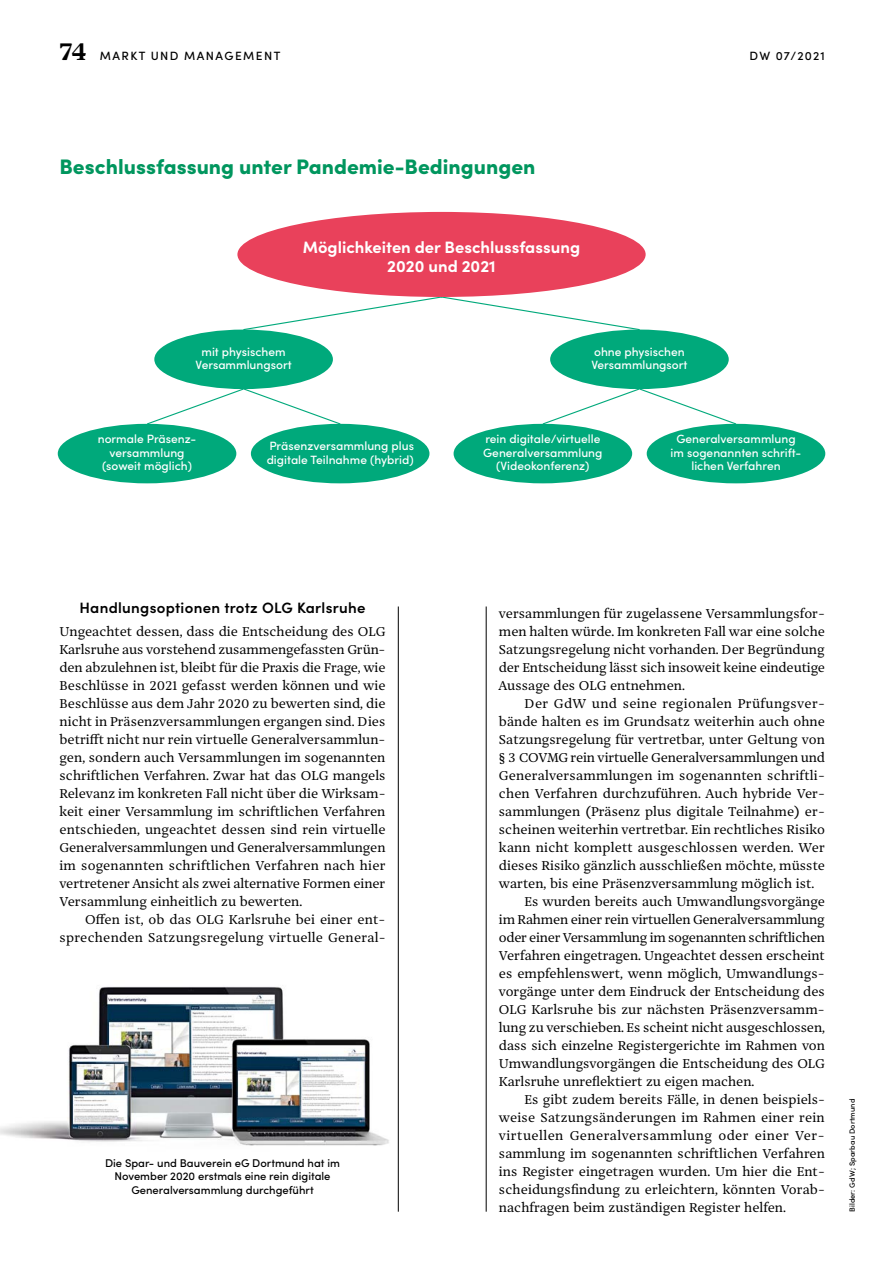
<style>
.page{position:relative;width:893px;height:1263px;background:#fff}
.page>*{position:absolute;margin:0;border:0;box-sizing:border-box;transform-origin:0 0}
.t1{font:700 27px "Prospectus S";color:#000}
.t2{font:900 21px "Sofia Pro";color:#00965e}
.t3{font:700 16.5px/19.8px "Sofia Pro";color:#fff;text-align:center}
.t4{font:600 15px "Sofia Pro";letter-spacing:.02em;color:#000}
.t5{font:14.25px/18px "Prospectus S";color:#000;text-align:justify}
.t6{font:14.25px "Prospectus S";letter-spacing:-.02em;color:#000}
.t7{font:14.25px "Prospectus S";letter-spacing:.03em;color:#000}
.t8{font:14.25px "Prospectus S";letter-spacing:.025em;color:#000}
.t9{font:500 12px/13.5px "Sofia Pro";color:#fff;text-align:center}
.t10{font:500 12px "Sofia Pro";letter-spacing:.12em;color:#000}
.t11{font:500 11.25px/13.5px "Sofia Pro";color:#000;text-align:center}
.t12{font:500 7.5px "Sofia Pro";letter-spacing:.01em;color:#000}
</style>
<div class="page">
<hr style="left:486px;top:606px;width:1px;height:606px;background:#000">
<hr style="left:398px;top:606px;width:1px;height:606px;background:#000">
<div style="left:154px;top:330px;width:179px;height:59px;background:#00a97b;border-radius:50%"></div>
<div style="left:550px;top:330px;width:179px;height:59px;background:#00a97b;border-radius:50%"></div>
<div style="left:58px;top:424px;width:178px;height:59px;background:#00a97b;border-radius:50%"></div>
<div style="left:251px;top:424px;width:178px;height:59px;background:#00a97b;border-radius:50%"></div>
<div style="left:454px;top:424px;width:178px;height:59px;background:#00a97b;border-radius:50%"></div>
<div style="left:647px;top:424px;width:178px;height:59px;background:#00a97b;border-radius:50%"></div>
<svg style="left:242px;top:296px;width:398px;height:35px"></svg>
<svg style="left:146px;top:388px;width:195px;height:37px"></svg>
<svg style="left:542px;top:388px;width:195px;height:37px"></svg>
<div style="left:237px;top:212px;width:409px;height:85px;background:#e9415b;border-radius:50%"></div>
<img style="left:0;top:986px;width:389px;height:160px">
<h1 class="t1" style="left:60px;top:30px;width:29px">74</h1>
<p class="t10" style="left:100px;top:46px;width:182px">MARKT UND MANAGEMENT</p>
<p class="t10" style="left:750px;top:46px;width:77px">DW 07/2021</p>
<h2 class="t2" style="left:60px;top:151px;width:477px">Beschlussfassung unter Pandemie-Bedingungen</h2>
<p class="t3" style="left:303px;top:236px;width:279px">Möglichkeiten der Beschlussfassung<br>2020 und 2021</p>
<p class="t9" style="left:196px;top:344px;width:98px">mit physischem<br>Versammlungsort</p>
<p class="t9" style="left:591px;top:344px;width:98px;text-align:left">ohne physischen<br>Versammlungsort</p>
<p class="t9" style="left:98px;top:432px;width:100px">normale Präsenz&shy;versammlung (soweit möglich)</p>
<p class="t9" style="left:267px;top:438px;width:149px;text-align:left">Präsenzversammlung plus digitale Teilnahme (hybrid)</p>
<p class="t9" style="left:483px;top:432px;width:121px">rein digitale/virtuelle<br>Generalversammlung (Videokonferenz)</p>
<p class="t9" style="left:671px;top:432px;width:132px">Generalversammlung im sogenannten schrift&shy;lichen Verfahren</p>
<p class="t4" style="left:79px;top:596px;width:288px">Handlungsoptionen trotz OLG Karlsruhe</p>
<p class="t5" style="left:60px;top:622px;width:328px">Ungeachtet dessen, dass die Entscheidung des OLG Karlsruhe aus vorstehend zusammengefassten Grün&shy;den abzulehnen ist, bleibt für die Praxis die Frage, wie Beschlüsse in 2021 gefasst werden können und wie Beschlüsse aus dem Jahr 2020 zu bewerten sind, die nicht in Präsenzversammlungen ergangen sind. Dies betrifft nicht nur rein virtuelle Generalversammlun&shy;gen, sondern auch Versammlungen im sogenannten schriftlichen Verfahren. Zwar hat das OLG mangels Relevanz im konkreten Fall nicht über die Wirksam&shy;keit einer Versammlung im schriftlichen Verfahren entschieden, ungeachtet dessen sind rein virtuelle Generalversammlungen und Generalversammlungen im sogenannten schriftlichen Verfahren nach hier vertretener Ansicht als zwei alternative Formen einer Versammlung einheitlich zu bewerten.</p>
<p class="t5" style="left:60px;top:909px;width:328px;text-align:right">Offen ist, ob das OLG Karlsruhe bei einer ent&shy;sprechenden Satzungsregelung virtuelle General-</p>
<p class="t11" style="left:105px;top:1155px;width:236px">Die Spar- und Bauverein eG Dortmund hat im<br>November 2020 erstmals eine rein digitale<br>Generalversammlung durchgeführt</p>
<p class="t5" style="left:499px;top:604px;width:328px">versammlungen für zugelassene Versammlungsfor&shy;men halten würde. Im konkreten Fall war eine solche Satzungsregelung nicht vorhanden. Der Begründung der Entscheidung lässt sich insoweit keine eindeutige Aussage des OLG entnehmen.</p>
<p class="t8" style="left:524px;top:692px;width:302px">Der GdW und seine regionalen Prüfungsver-</p>
<p class="t5" style="left:499px;top:711px;width:328px">bände halten es im Grundsatz weiterhin auch ohne</p>
<p class="t5" style="left:499px;top:729px;width:328px">Satzungsregelung für vertretbar, unter Geltung von</p>
<p class="t5" style="left:499px;top:747px;width:328px">§ 3 COVMG rein virtuelle Generalversammlungen und</p>
<p class="t5" style="left:499px;top:765px;width:327px">Generalversammlungen im sogenannten schriftli-</p>
<p class="t5" style="left:499px;top:783px;width:328px">chen Verfahren durchzuführen. Auch hybride Ver-</p>
<p class="t5" style="left:499px;top:801px;width:327px">sammlungen (Präsenz plus digitale Teilnahme) er-</p>
<p class="t5" style="left:499px;top:819px;width:327px">scheinen weiterhin vertretbar. Ein rechtliches Risiko</p>
<p class="t5" style="left:499px;top:837px;width:328px">kann nicht komplett ausgeschlossen werden. Wer</p>
<p class="t5" style="left:499px;top:855px;width:327px">dieses Risiko gänzlich ausschließen möchte, müsste</p>
<p class="t5" style="left:499px;top:873px;width:317px">warten, bis eine Präsenzversammlung möglich ist.</p>
<p class="t5" style="left:524px;top:891px;width:302px">Es wurden bereits auch Umwandlungsvorgänge</p>
<p class="t5" style="left:499px;top:909px;width:327px">im Rahmen einer rein virtuellen Generalversammlung</p>
<p class="t6" style="left:499px;top:926px;width:328px">oder einer Versammlung im sogenannten schriftlichen</p>
<p class="t5" style="left:499px;top:945px;width:327px">Verfahren eingetragen. Ungeachtet dessen erscheint</p>
<p class="t5" style="left:499px;top:963px;width:327px">es empfehlenswert, wenn möglich, Umwandlungs-</p>
<p class="t5" style="left:499px;top:981px;width:327px">vorgänge unter dem Eindruck der Entscheidung des</p>
<p class="t5" style="left:499px;top:999px;width:327px">OLG Karlsruhe bis zur nächsten Präsenzversamm-</p>
<p class="t5" style="left:499px;top:1017px;width:328px">lung zu verschieben. Es scheint nicht ausgeschlossen,</p>
<p class="t5" style="left:499px;top:1035px;width:327px">dass sich einzelne Registergerichte im Rahmen von</p>
<p class="t5" style="left:499px;top:1053px;width:327px">Umwandlungsvorgängen die Entscheidung des OLG</p>
<p class="t5" style="left:499px;top:1071px;width:257px">Karlsruhe unreflektiert zu eigen machen.</p>
<p class="t5" style="left:524px;top:1089px;width:302px">Es gibt zudem bereits Fälle, in denen beispiels-</p>
<p class="t5" style="left:499px;top:1107px;width:327px">weise Satzungsänderungen im Rahmen einer rein</p>
<p class="t7" style="left:499px;top:1124px;width:327px">virtuellen Generalversammlung oder einer Ver-</p>
<p class="t5" style="left:499px;top:1143px;width:328px">sammlung im sogenannten schriftlichen Verfahren</p>
<p class="t5" style="left:499px;top:1161px;width:327px">ins Register eingetragen wurden. Um hier die Ent-</p>
<p class="t5" style="left:499px;top:1179px;width:327px">scheidungsfindung zu erleichtern, könnten Vorab-</p>
<p class="t5" style="left:499px;top:1197px;width:289px">nachfragen beim zuständigen Register helfen.</p>
<p class="t12" style="left:846px;top:1212px;width:115px;rotate:-90deg">Bilder: GdW; Sparbau Dortmund</p>
</div>
